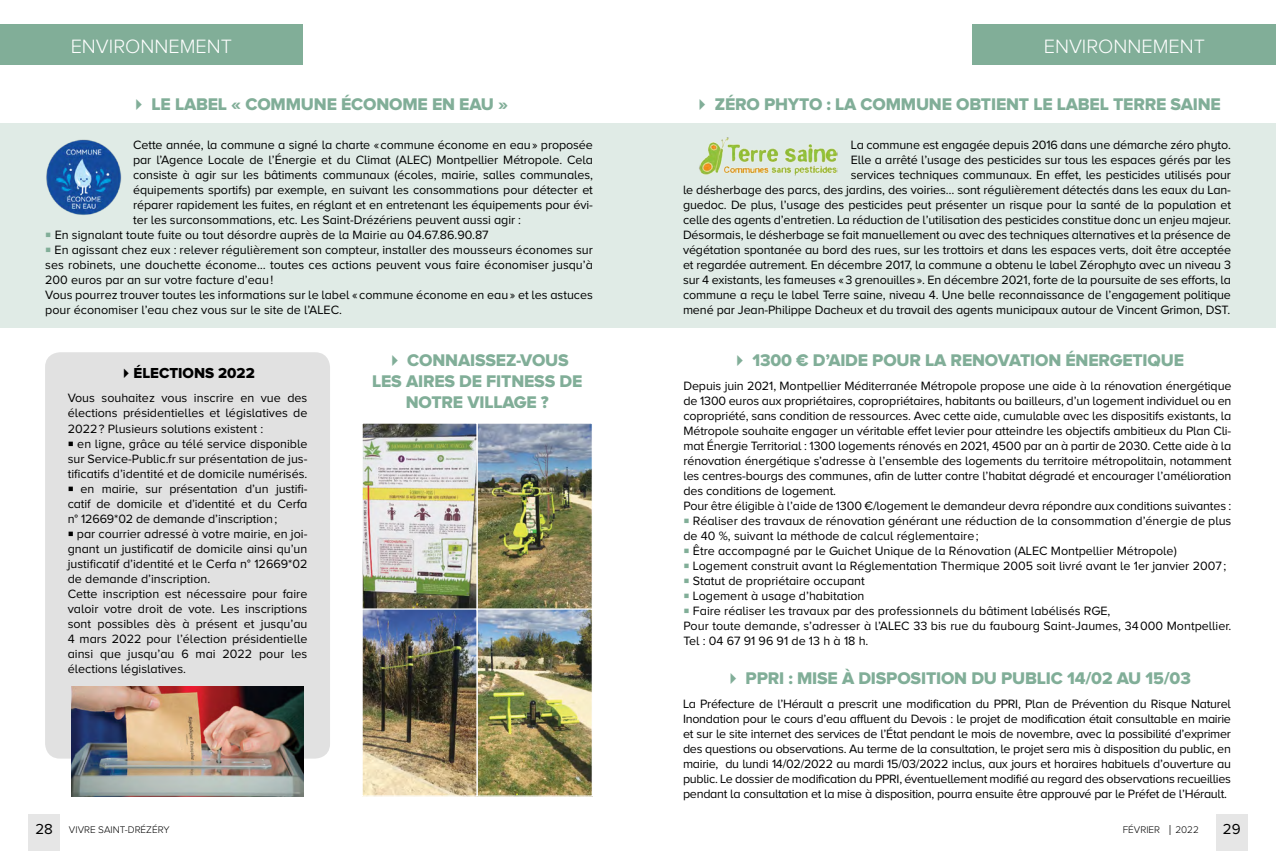
<style>
.page{position:relative;width:1276px;height:851px;background:#fff}
.page>*{position:absolute;margin:0;border:0;box-sizing:border-box;transform-origin:0 0}
.t1{font:300 20px "Proxima Nova A";color:#fff}
.t2{font:17.5px "Proxima Nova A Extrabld";letter-spacing:-.01em;color:#81ae98}
.t3{font:15px "Proxima Nova A Extrabld";color:#000}
.t4{font:15px "Proxima Nova A";color:#000}
.t5{font:12.5px/15px "Proxima Nova A";letter-spacing:-.01em;color:#000;text-align:justify}
.t6{font:300 10px "Proxima Nova A";color:#000}
.s1{color:#81ae98}
.s2{font-weight:400;font-size:15px}
</style>
<div class="page">
<div style="left:28px;top:814px;width:32px;height:36px;background:#e6e6e6"></div>
<div style="left:1216px;top:814px;width:31px;height:36px;background:#e6e6e6"></div>
<div style="left:0;top:25px;width:303px;height:40px;background:#81ae98"></div>
<div style="left:0;top:124px;width:1276px;height:204px;background:#e0ebe6"></div>
<img style="left:46px;top:139px;width:76px;height:76px">
<img style="left:363px;top:424px;width:228px;height:370px">
<div style="left:361px;top:422px;width:117px;height:188px;border:1px solid #fff"></div>
<div style="left:361px;top:608px;width:117px;height:188px;border:1px solid #fff"></div>
<div style="left:476px;top:422px;width:117px;height:188px;border:1px solid #fff"></div>
<div style="left:476px;top:608px;width:117px;height:188px;border:1px solid #fff"></div>
<div style="left:973px;top:25px;width:303px;height:40px;background:#81ae98"></div>
<img style="left:699px;top:138px;width:139px;height:38px">
<div style="left:45px;top:352px;width:285px;height:406px;background:#e1e1e1;border-radius:15px"></div>
<img style="left:72px;top:686px;width:231px;height:110px">
<h1 class="t1" style="left:71px;top:35px;width:162px">ENVIRONNEMENT</h1>
<h1 class="t1" style="left:1043px;top:35px;width:161px">ENVIRONNEMENT</h1>
<h2 class="t2" style="left:130px;top:94px;width:57px">✔LE LABEL</h2>
<h2 class="t2" style="left:231px;top:94px;width:29px">« COMMUNE</h2>
<h2 class="t2" style="left:341px;top:94px;width:14px">ÉCONOME</h2>
<h2 class="t2" style="left:432px;top:94px;width:40px">EN EAU</h2>
<h2 class="t2" style="left:498px;top:94px;width:11px">»</h2>
<h2 class="t2" style="left:693px;top:94px;width:34px">✔ZÉRO</h2>
<h2 class="t2" style="left:764px;top:94px;width:111px">PHYTO : LA COMMUNE</h2>
<h2 class="t2" style="left:956px;top:94px;width:12px">OBTIENT</h2>
<h2 class="t2" style="left:1033px;top:94px;width:35px">LE LABEL</h2>
<h2 class="t2" style="left:1113px;top:94px;width:22px">TERRE</h2>
<h2 class="t2" style="left:1170px;top:94px;width:22px">SAINE</h2>
<p class="t5" style="left:133px;top:137px;width:461px">Cette année, la commune a signé la charte «commune économe en eau» proposée par l’Agence Locale de l’Énergie et du Climat (ALEC) Montpellier Métropole. Cela consiste à agir sur les bâtiments communaux (écoles, mairie, salles communales, équipements sportifs) par exemple, en suivant les consommations pour détecter et réparer rapidement les fuites, en réglant et en entretenant les équipements pour évi&shy;ter les surconsommations, etc. Les Saint-Drézériens peuvent aussi agir :</p>
<p class="t5" style="left:45px;top:227px;width:445px"><span class="s1">○</span> En signalant toute fuite ou tout désordre auprès de la Mairie au 04.67.86.90.87</p>
<p class="t5" style="left:45px;top:242px;width:549px;text-align:left"><span class="s1">○</span> En agissant chez eux : relever régulièrement son compteur, installer des mousseurs économes sur ses robinets, une douchette économe… toutes ces actions peuvent vous faire économiser jusqu’à 200 euros par an sur votre facture d’eau!<br>Vous pourrez trouver toutes les informations sur le label « commune économe en eau» et les astuces pour économiser l’eau chez vous sur le site de l’ALEC.</p>
<p class="t5" style="left:683px;top:137px;width:549px;text-align:right">La commune est engagée depuis 2016 dans une démarche zéro phyto.<br>Elle a arrêté l’usage des pesticides sur tous les espaces gérés par les<br>services techniques communaux. En effet, les pesticides utilisés pour<br>le désherbage des parcs, des jardins, des voiries… sont régulièrement détectés dans les eaux du Lan&shy;guedoc. De plus, l’usage des pesticides peut présenter un risque pour la santé de la population et celle des agents d’entretien. La réduction de l’utilisation des pesticides constitue donc un enjeu majeur.<br>Désormais, le désherbage se fait manuellement ou avec des techniques alternatives et la présence de végétation spontanée au bord des rues, sur les trottoirs et dans les espaces verts, doit être acceptée et regardée autrement. En décembre 2017, la commune a obtenu le label Zérophyto avec un niveau 3 sur 4 existants, les fameuses «3 grenouilles». En décembre 2021, forte de la poursuite de ses efforts, la commune a reçu le label Terre saine, niveau 4. Une belle reconnaissance de l’engagement politique mené par Jean-Philippe Dacheux et du travail des agents municipaux autour de Vincent Grimon, DST.</p>
<h2 class="t2" style="left:731px;top:350px;width:455px">✔ 1300 € D’AIDE POUR LA RENOVATION ÉNERGETIQUE</h2>
<p class="t5" style="left:683px;top:378px;width:549px;text-align:left">Depuis juin 2021, Montpellier Méditerranée Métropole propose une aide à la rénovation énergétique de 1300 euros aux propriétaires, copropriétaires, habitants ou bailleurs, d’un logement individuel ou en copropriété, sans condition de ressources. Avec cette aide, cumulable avec les dispositifs existants, la Métropole souhaite engager un véritable effet levier pour atteindre les objectifs ambitieux du Plan Cli&shy;mat Énergie Territorial : 1300 logements rénovés en 2021, 4500 par an à partir de 2030. Cette aide à la rénovation énergétique s’adresse à l’ensemble des logements du territoire métropolitain, notamment les centres-bourgs des communes, afin de lutter contre l’habitat dégradé et encourager l’amélioration des conditions de logement.<br>Pour être éligible à l’aide de 1300 €/logement le demandeur devra répondre aux conditions suivantes :</p>
<p class="t5" style="left:683px;top:513px;width:549px"><span class="s1">○</span> Réaliser des travaux de rénovation générant une réduction de la consommation d’énergie de plus de 40 %, suivant la méthode de calcul réglementaire;</p>
<p class="t5" style="left:683px;top:543px;width:495px"><span class="s1">○</span> Être accompagné par le Guichet Unique de la Rénovation (ALEC Montpellier Métropole)</p>
<p class="t5" style="left:683px;top:558px;width:544px"><span class="s1">○</span> Logement construit avant la Réglementation Thermique 2005 soit livré avant le 1er janvier 2007;</p>
<p class="t5" style="left:683px;top:573px;width:183px"><span class="s1">○</span> Statut de propriétaire occupant</p>
<p class="t5" style="left:683px;top:588px;width:183px"><span class="s1">○</span> Logement à usage d’habitation</p>
<p class="t5" style="left:683px;top:603px;width:549px;text-align:left"><span class="s1">○</span> Faire réaliser les travaux par des professionnels du bâtiment labélisés RGE,<br>Pour toute demande, s’adresser à l’ALEC 33 bis rue du faubourg Saint-Jaumes, 34000 Montpellier.<br>Tel : 04 67 91 96 91 de 13 h à 18 h.</p>
<h2 class="t2" style="left:386px;top:350px;width:46px">✔ CONNAISSE</h2>
<h2 class="t2" style="left:506px;top:350px;width:28px">Z-VOUS</h2>
<h2 class="t2" style="left:372px;top:371px;width:11px">LES</h2>
<h2 class="t2" style="left:406px;top:371px;width:11px">AIRES</h2>
<h2 class="t2" style="left:459px;top:371px;width:38px">DE FITNESS</h2>
<h2 class="t2" style="left:559px;top:371px;width:12px">DE</h2>
<h2 class="t2" style="left:406px;top:392px;width:13px">NOTRE</h2>
<h2 class="t2" style="left:467px;top:392px;width:11px">VILLAGE</h2>
<h2 class="t2" style="left:541px;top:392px;width:9px">?</h2>
<p class="t3" style="left:118px;top:364px;width:138px">✔ÉLECTIONS 2022</p>
<p class="t5" style="left:68px;top:390px;width:241px">Vous souhaitez vous inscrire en vue des élections présidentielles et législatives de 2022? Plusieurs solutions existent :</p>
<p class="t5" style="left:68px;top:435px;width:241px">○ en ligne, grâce au télé service disponible sur Service-Public.fr sur présentation de jus&shy;tificatifs d’identité et de domicile numérisés.</p>
<p class="t5" style="left:68px;top:480px;width:241px">○ en mairie, sur présentation d’un justifi&shy;catif de domicile et d’identité et du Cerfa n° 12669*02 de demande d’inscription;</p>
<p class="t5" style="left:68px;top:525px;width:241px;text-align:left">○ par courrier adressé à votre mairie, en joi&shy;gnant un justificatif de domicile ainsi qu’un justificatif d’identité et le Cerfa n° 12669*02 de demande d’inscription.<br>Cette inscription est nécessaire pour faire valoir votre droit de vote. Les inscriptions sont possibles dès à présent et jusqu’au 4 mars 2022 pour l’élection présidentielle ainsi que jusqu’au 6 mai 2022 pour les élections législatives.</p>
<h2 class="t2" style="left:724px;top:667px;width:84px">✔ PPRI : MISE</h2>
<h2 class="t2" style="left:842px;top:667px;width:28px">À DISPOSITION</h2>
<h2 class="t2" style="left:971px;top:667px;width:41px">DU PUBLIC</h2>
<h2 class="t2" style="left:1067px;top:667px;width:125px">14/02 AU 15/03</h2>
<p class="t5" style="left:683px;top:695px;width:549px">La Préfecture de l’Hérault a prescrit une modification du PPRI, Plan de Prévention du Risque Naturel Inondation pour le cours d’eau affluent du Devois : le projet de modification était consultable en mairie et sur le site internet des services de l’État pendant le mois de novembre, avec la possibilité d’exprimer des questions ou observations. Au terme de la consultation, le projet sera mis à disposition du public, en mairie, du lundi 14/02/2022 au mardi 15/03/2022 inclus, aux jours et horaires habituels d’ouverture au public. Le dossier de modification du PPRI, éventuellement modifié au regard des observations recueillies pendant la consultation et la mise à disposition, pourra ensuite être approuvé par le Préfet de l’Hérault.</p>
<p class="t6" style="left:35px;top:823px;width:136px"><span class="s2">28</span> VIVRE SAINT-DRÉZÉRY</p>
<p class="t6" style="left:1122px;top:823px;width:39px">FÉVRIER</p>
<p class="t6" style="left:1175px;top:823px;width:25px">2022</p>
<p class="t4" style="left:1223px;top:821px;width:19px">29</p>
</div>
